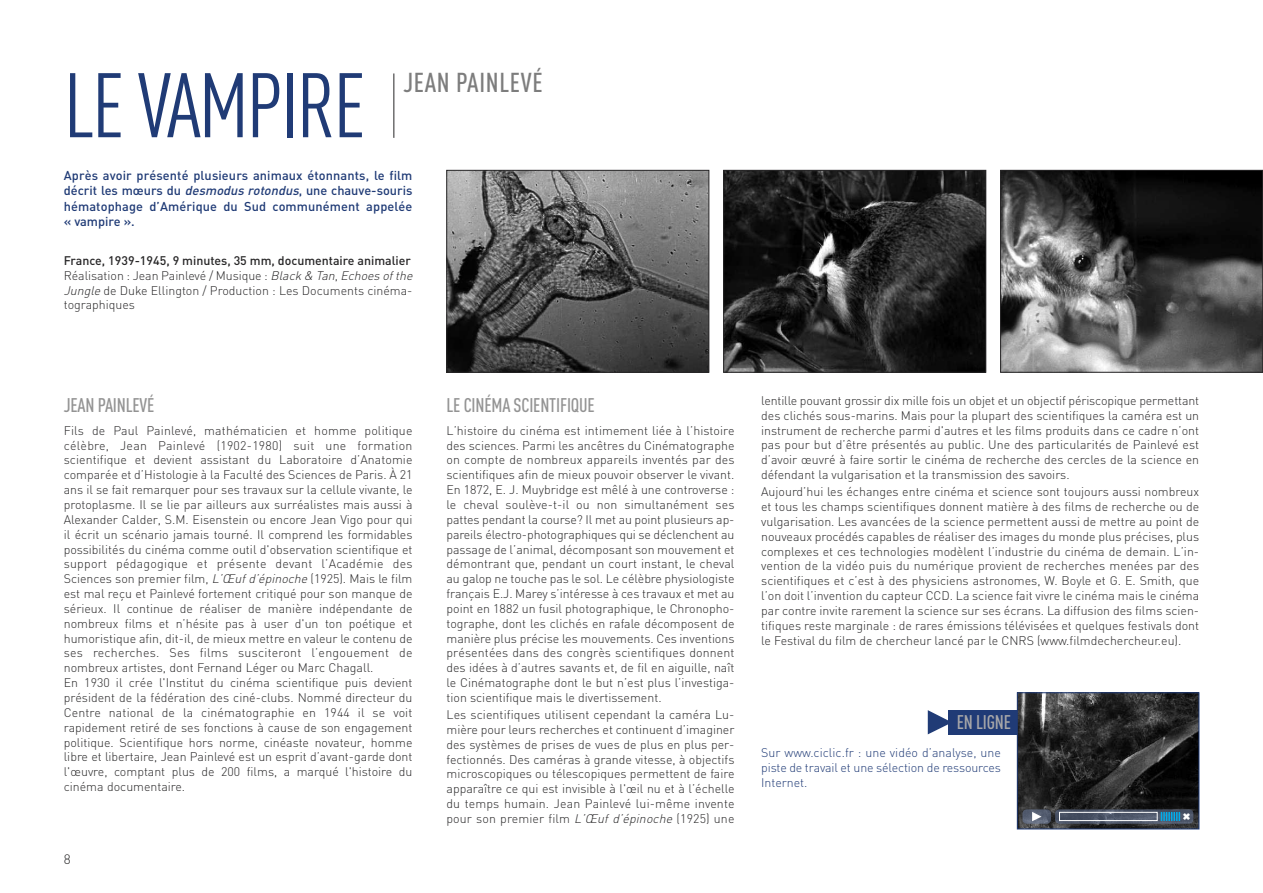
<style>
.page{position:relative;width:1263px;height:893px;background:#fff}
.page>*{position:absolute;margin:0;border:0;box-sizing:border-box;transform-origin:0 0}
.t1{font:90px "DIN Cond";letter-spacing:-.025em;color:#203b76}
.t2{font:500 27px "DIN Cond";letter-spacing:.025em;color:#7d7d7d}
.t3{font:500 19.5px "DIN Cond";letter-spacing:-.01em;color:#939393}
.t4{font:500 19.5px "DIN Cond";letter-spacing:-.01em;color:#a9a8a9}
.t5{font:300 13.5px "DIN";color:#272627}
.t6{font:500 12.75px/15.3px "DIN";letter-spacing:.01em;color:#203b76;text-align:justify}
.t7{font:300 12.3px/14.9px "DIN";color:#272627;text-align:justify}
.t8{font:300 12.3px/14.9px "DIN";letter-spacing:-.01em;color:#203b76;text-align:justify}
.s1{font-style:italic}
.s2{font-weight:500}
</style>
<div class="page">
<img style="left:448px;top:172px;width:259px;height:198px">
<div style="left:446px;top:170px;width:263px;height:202px;border:1px solid #272627"></div>
<img style="left:725px;top:172px;width:259px;height:198px">
<div style="left:723px;top:170px;width:263px;height:202px;border:1px solid #272627"></div>
<img style="left:1002px;top:172px;width:259px;height:198px">
<div style="left:1000px;top:170px;width:263px;height:202px;border:1px solid #272627"></div>
<hr style="left:393px;top:73px;width:1px;height:65px;background:#272627">
<div style="left:948px;top:710px;width:90px;height:24px;background:#203b76"></div>
<svg style="left:928px;top:710px;width:20px;height:24px"></svg>
<img style="left:1019px;top:694px;width:178px;height:133px">
<div style="left:1017px;top:692px;width:182px;height:137px;border:1px solid #203b76"></div>
<img style="left:1022px;top:809px;width:29px;height:15px">
<img style="left:1055px;top:809px;width:138px;height:15px">
<svg style="left:1032px;top:812px;width:9px;height:9px"></svg>
<div style="left:1059px;top:812px;width:98px;height:9px;border:1px solid #fff"></div>
<svg style="left:1161px;top:812px;width:29px;height:9px"></svg>
<h1 class="t1" style="left:64px;top:73px;width:304px">LE VaMPIRE</h1>
<h2 class="t2" style="left:403px;top:72px;width:141px">JEAN PAINLEVÉ</h2>
<p class="t6" style="left:64px;top:168px;width:350px">Après avoir présenté plusieurs animaux étonnants, le film décrit les mœurs du <span class="s1">desmodusrotondus</span>, une chauve-souris hématophage d’Amérique du Sud communément appelée « vampire ».</p>
<p class="t7" style="left:64px;top:253px;width:353px;text-align:left"><span class="s2">France, 1939-1945, 9 minutes, 35 mm, documentaire animalier </span>Réalisation : Jean Painlevé / Musique : <span class="s1">Black&amp;Tan</span>, <span class="s1">Echoesofthe Jungle</span>de Duke Ellington / Production : Les Documents cinéma&shy;tographiques</p>
<h3 class="t3" style="left:64px;top:398px;width:92px">JEAN PAINLEVÉ</h3>
<p class="t7" style="left:64px;top:423px;width:350px;text-align:left">Fils de Paul Painlevé, mathématicien et homme politique célèbre, Jean Painlevé (1902-1980) suit une formation scientifique et devient assistant du Laboratoire d’Anatomie comparée et d’Histologie à la Faculté des Sciences de Paris. À 21 ans il se fait remarquer pour ses travaux sur la cellule vivante, le protoplasme. Il se lie par ailleurs aux surréalistes mais aussi à Alexander Calder, S.M. Eisenstein ou encore Jean Vigo pour qui il écrit un scénario jamais tourné. Il comprend les formidables possibilités du cinéma comme outil d'observation scientifique et support pédagogique et présente devant l’Académie des Sciences son premier film, <span class="s1">L’Œufd’épinoche</span>(1925). Mais le film est mal reçu et Painlevé fortement critiqué pour son manque de sérieux. Il continue de réaliser de manière indépendante de nombreux films et n’hésite pas à user d'un ton poétique et humoristique afin, dit-il, de mieux mettre en valeur le contenu de ses recherches. Ses films susciteront l’engouement de nombreux artistes, dont Fernand Léger ou Marc Chagall.<br>En 1930 il crée l'Institut du cinéma scientifique puis devient président de la fédération des ciné-clubs. Nommé directeur du Centre national de la cinématographie en 1944 il se voit rapidement retiré de ses fonctions à cause de son engagement politique. Scientifique hors norme, cinéaste novateur, homme libre et libertaire, Jean Painlevé est un esprit d’avant-garde dont l'œuvre, comptant plus de 200 films, a marqué l'histoire du cinéma documentaire.</p>
<p class="t5" style="left:64px;top:852px;width:8px">8</p>
<h3 class="t3" style="left:446px;top:398px;width:150px">LE CINÉMA SCIENTIFIQUE</h3>
<p class="t7" style="left:446px;top:423px;width:289px">L’histoire du cinéma est intimement liée à l’histoire des sciences. Parmi les ancêtres du Cinématographe on compte de nombreux appareils inventés par des scientifiques afin de mieux pouvoir observer le vivant.<br>En 1872, E. J. Muybridge est mêlé à une controverse : le cheval soulève-t-il ou non simultanément ses pattes pendant la course? Il met au point plusieurs ap&shy;pareils électro-photographiques qui se déclenchent au passage de l’animal, décomposant son mouvement et démontrant que, pendant un court instant, le cheval au galop ne touche pas le sol. Le célèbre physiologiste français E.J. Marey s’intéresse à ces travaux et met au point en 1882 un fusil photographique, le Chronopho&shy;tographe, dont les clichés en rafale décomposent de manière plus précise les mouvements. Ces inventions présentées dans des congrès scientifiques donnent des idées à d’autres savants et, de fil en aiguille, naît le Cinématographe dont le but n’est plus l’investiga&shy;tion scientifique mais le divertissement.</p>
<p class="t7" style="left:446px;top:707px;width:289px">Les scientifiques utilisent cependant la caméra Lu&shy;mière pour leurs recherches et continuent d’imaginer des systèmes de prises de vues de plus en plus per&shy;fectionnés. Des caméras à grande vitesse, à objectifs microscopiques ou télescopiques permettent de faire apparaître ce qui est invisible à l'œil nu et à l’échelle du temps humain. Jean Painlevé lui-même invente pour son premier film <span class="s1">L’Œuf d’épinoche</span> (1925) une</p>
<p class="t7" style="left:761px;top:393px;width:439px">lentille pouvant grossir dix mille fois un objet et un objectif périscopique permettant des clichés sous-marins. Mais pour la plupart des scientifiques la caméra est un instrument de recherche parmi d'autres et les films produits dans ce cadre n’ont pas pour but d’être présentés au public. Une des particularités de Painlevé est d’avoir œuvré à faire sortir le cinéma de recherche des cercles de la science en défendant la vulgarisation et la transmission des savoirs.</p>
<p class="t7" style="left:761px;top:484px;width:439px">Aujourd’hui les échanges entre cinéma et science sont toujours aussi nombreux et tous les champs scientifiques donnent matière à des films de recherche ou de vulgarisation. Les avancées de la science permettent aussi de mettre au point de nouveaux procédés capables de réaliser des images du monde plus précises, plus complexes et ces technologies modèlent l’industrie du cinéma de demain. L’in&shy;vention de la vidéo puis du numérique provient de recherches menées par des scientifiques et c’est à des physiciens astronomes, W. Boyle et G. E. Smith, que l’on doit l’invention du capteur CCD. La science fait vivre le cinéma mais le cinéma par contre invite rarement la science sur ses écrans. La diffusion des films scien&shy;tifiques reste marginale : de rares émissions télévisées et quelques festivals dont le Festival du film de chercheur lancé par le CNRS (www.filmdechercheur.eu).</p>
<h3 class="t4" style="left:957px;top:715px;width:56px">EN LIGNE</h3>
<p class="t8" style="left:761px;top:745px;width:241px">Sur www.ciclic.fr : une vidéo d’analyse, une piste de travail et une sélection de ressources Internet.</p>
</div>
